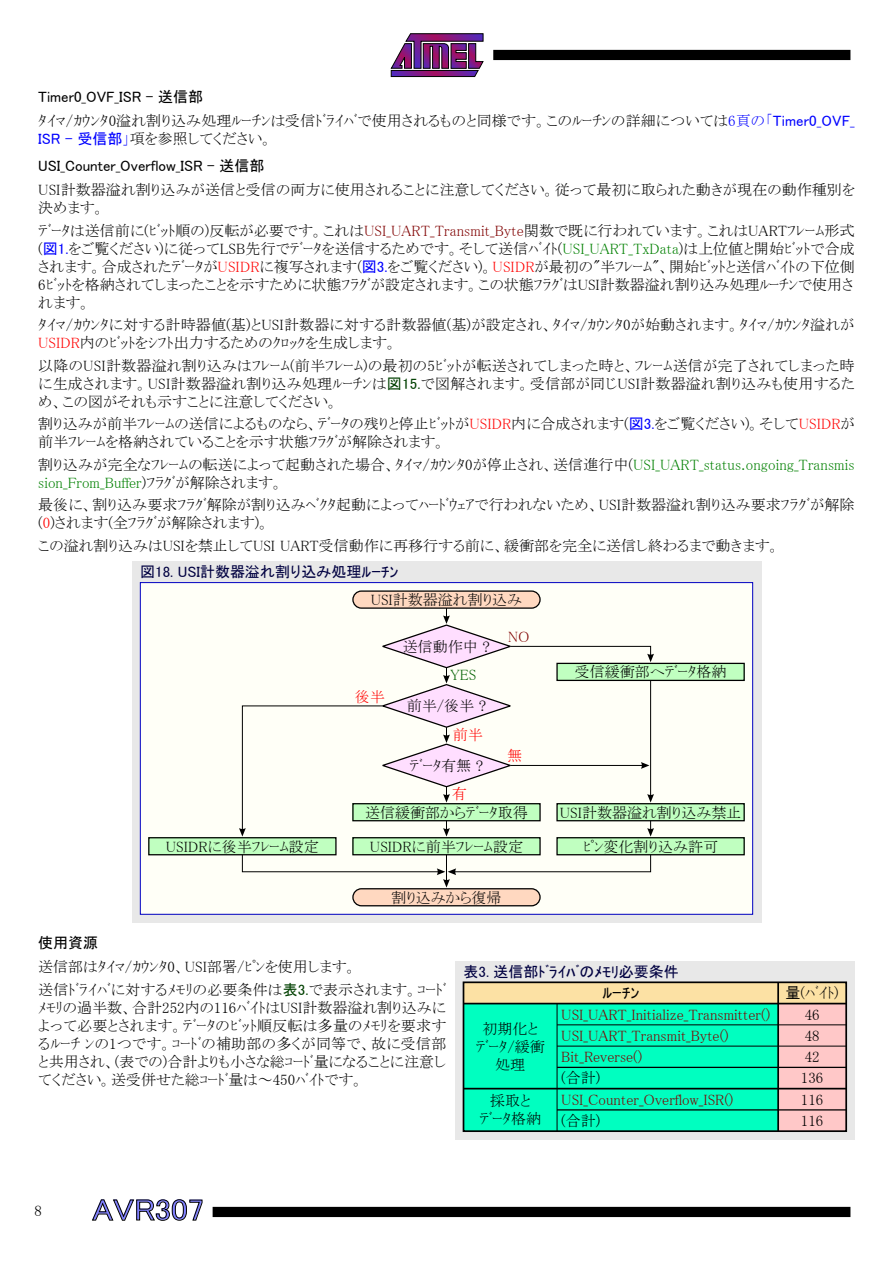
<style>
.page{position:relative;width:893px;height:1263px;background:#fff}
.page>*{position:absolute;margin:0;border:0;box-sizing:border-box;transform-origin:0 0}
.t1{font:30px "MS P Gothic";color:#8080ff;scale:1.1 1}
.t2{font:15px/18px "MS P Mincho";color:#000}
.t3{font:15px "MS P Mincho";color:#800000}
.t4{font:15px "MS P Gothic";color:#000}
.t5{font:15px "MS P Gothic";color:#000040}
.t6{font:15px "MS P Mincho";color:#f00}
.t7{font:15px "MS P Mincho";color:#006000}
.s1{color:#00f}
.s2{font-family:"MS P Gothic";color:#00f}
.s3{color:#800000}
.s4{color:#008000}
.s5{color:#f00}
.s6{font-family:"MS P Gothic";color:#004000}
.s7{font-family:"MS P Gothic"}
</style>
<div class="page">
<svg style="left:390px;top:33px;width:94px;height:44px"></svg>
<div style="left:493px;top:50px;width:357px;height:10px;background:#000"></div>
<div style="left:213px;top:1207px;width:637px;height:10px;background:#000"></div>
<svg style="left:92px;top:1199px;width:110px;height:22px"></svg>
<div style="left:132px;top:561px;width:629px;height:362px;background:#e8e8e8"></div>
<div style="left:140px;top:583px;width:613px;height:331px;background:#fffff7"></div>
<div style="left:353px;top:591px;width:187px;height:17px;background:#ffd8c0;border-radius:9px"></div>
<div style="left:352px;top:590px;width:189px;height:19px;border:1px solid #000;border-radius:9px"></div>
<div style="left:353px;top:838px;width:187px;height:17px;background:#c0ffc0"></div>
<div style="left:352px;top:837px;width:189px;height:18px;border:1px solid #000"></div>
<div style="left:353px;top:889px;width:187px;height:17px;background:#ffd8c0;border-radius:9px"></div>
<div style="left:352px;top:888px;width:189px;height:18px;border:1px solid #000;border-radius:9px"></div>
<div style="left:557px;top:804px;width:187px;height:17px;background:#c0ffc0"></div>
<div style="left:556px;top:803px;width:189px;height:18px;border:1px solid #000"></div>
<div style="left:557px;top:838px;width:187px;height:17px;background:#c0ffc0"></div>
<div style="left:556px;top:837px;width:189px;height:18px;border:1px solid #000"></div>
<div style="left:557px;top:663px;width:187px;height:17px;background:#c0ffc0"></div>
<div style="left:556px;top:663px;width:189px;height:18px;border:1px solid #000"></div>
<div style="left:149px;top:838px;width:187px;height:17px;background:#c0ffc0"></div>
<div style="left:148px;top:837px;width:189px;height:18px;border:1px solid #000"></div>
<svg style="left:239px;top:608px;width:415px;height:228px"></svg>
<svg style="left:242px;top:854px;width:409px;height:33px"></svg>
<div style="left:455px;top:961px;width:400px;height:179px;background:#e8e8e8"></div>
<div style="left:463px;top:1003px;width:315px;height:128px;background:#00ffc0"></div>
<div style="left:778px;top:1003px;width:68px;height:128px;background:#ffc8c8"></div>
<div style="left:463px;top:982px;width:383px;height:21px;background:#fce1a4"></div>
<div style="left:463px;top:981px;width:384px;height:151px;border:2px solid #000"></div>
<hr style="left:557px;top:1003px;width:1px;height:128px;background:#000">
<hr style="left:777px;top:982px;width:2px;height:149px;background:#000">
<hr style="left:463px;top:1003px;width:383px;height:1px;background:#000">
<hr style="left:557px;top:1024px;width:289px;height:1px;background:#000">
<hr style="left:557px;top:1046px;width:289px;height:1px;background:#000">
<hr style="left:557px;top:1067px;width:289px;height:1px;background:#000">
<hr style="left:463px;top:1088px;width:383px;height:1px;background:#000">
<hr style="left:557px;top:1109px;width:289px;height:1px;background:#000">
<p class="t4" style="left:38px;top:89px;width:166px">Timer0_OVF_ISR - 送信部</p>
<p class="t2" style="left:38px;top:112px;width:818px">ﾀｲﾏ/ｶｳﾝﾀ0溢れ割り込み処理ﾙｰﾁﾝは受信ﾄﾞﾗｲﾊﾞで使用されるものと同様です。このﾙｰﾁﾝの詳細については<span class="s1">6頁の「</span><span class="s2">Timer0_OVF_<br>ISR - 受信部</span><span class="s1">」</span>項を参照してください。</p>
<p class="t4" style="left:38px;top:158px;width:228px">USI_Counter_Overflow_ISR - 送信部</p>
<p class="t2" style="left:38px;top:181px;width:818px">USI計数器溢れ割り込みが送信と受信の両方に使用されることに注意してください。従って最初に取られた動きが現在の動作種別を決めます。</p>
<p class="t2" style="left:38px;top:221px;width:818px;text-align:justify">ﾃﾞｰﾀは送信前に(ﾋﾞｯﾄ順の)反転が必要です。これは<span class="s3">USI_UART_Transmit_Byte</span>関数で既に行われています。これはUARTﾌﾚｰﾑ形式(<span class="s2">図1.</span>をご覧ください)に従ってLSB先行でﾃﾞｰﾀを送信するためです。そして送信ﾊﾞｲﾄ(<span class="s4">USI_UART_TxData</span>)は上位値と開始ﾋﾞｯﾄで合成されます。合成されたﾃﾞｰﾀが<span class="s5">USIDR</span>に複写されます(<span class="s2">図3.</span>をご覧ください)。<span class="s5">USIDR</span>が最初の"半ﾌﾚｰﾑ"、開始ﾋﾞｯﾄと送信ﾊﾞｲﾄの下位側6ﾋﾞｯﾄを格納されてしまったことを示すために状態ﾌﾗｸﾞが設定されます。この状態ﾌﾗｸﾞはUSI計数器溢れ割り込み処理ﾙｰﾁﾝで使用されます。</p>
<p class="t2" style="left:38px;top:316px;width:818px">ﾀｲﾏ/ｶｳﾝﾀに対する計時器値(基)とUSI計数器に対する計数器値(基)が設定され、ﾀｲﾏ/ｶｳﾝﾀ0が始動されます。ﾀｲﾏ/ｶｳﾝﾀ溢れが<br><span class="s5">USIDR</span>内のﾋﾞｯﾄをｼﾌﾄ出力するためのｸﾛｯｸを生成します。</p>
<p class="t2" style="left:38px;top:356px;width:818px;text-align:justify">以降のUSI計数器溢れ割り込みはﾌﾚｰﾑ(前半ﾌﾚｰﾑ)の最初の5ﾋﾞｯﾄが転送されてしまった時と、ﾌﾚｰﾑ送信が完了されてしまった時に生成されます。USI計数器溢れ割り込み処理ﾙｰﾁﾝは<span class="s6">図15.</span>で図解されます。受信部が同じUSI計数器溢れ割り込みも使用するため、この図がそれも示すことに注意してください。</p>
<p class="t2" style="left:38px;top:415px;width:818px">割り込みが前半ﾌﾚｰﾑの送信によるものなら、ﾃﾞｰﾀの残りと停止ﾋﾞｯﾄが<span class="s5">USIDR</span>内に合成されます(<span class="s2">図3.</span>をご覧ください)。そして<span class="s5">USIDR</span>が前半ﾌﾚｰﾑを格納されていることを示す状態ﾌﾗｸﾞが解除されます。</p>
<p class="t2" style="left:38px;top:455px;width:818px">割り込みが完全なﾌﾚｰﾑの転送によって起動された場合、ﾀｲﾏ/ｶｳﾝﾀ0が停止され、送信進行中(<span class="s4">USI_UART_status.ongoing_Transmis sion_From_Buffer</span>)ﾌﾗｸﾞが解除されます。</p>
<p class="t2" style="left:38px;top:496px;width:818px">最後に、割り込み要求ﾌﾗｸﾞ解除が割り込みﾍﾞｸﾀ起動によってﾊｰﾄﾞｳｪｱで行われないため、USI計数器溢れ割り込み要求ﾌﾗｸﾞが解除(<span class="s5">0</span>)されます(全ﾌﾗｸﾞが解除されます)。</p>
<p class="t2" style="left:38px;top:536px;width:743px">この溢れ割り込みはUSIを禁止してUSI UART受信動作に再移行する前に、緩衝部を完全に送信し終わるまで動きます。</p>
<p class="t5" style="left:140px;top:564px;width:260px">図18. USI計数器溢れ割り込み処理ﾙｰﾁﾝ</p>
<p class="t2" style="left:371px;top:591px;width:153px">USI計数器溢れ割り込み</p>
<p class="t2" style="left:403px;top:637px;width:89px">送信動作中 ?</p>
<p class="t3" style="left:508px;top:629px;width:23px">NO</p>
<p class="t2" style="left:166px;top:837px;width:155px">USIDRに後半ﾌﾚｰﾑ設定</p>
<p class="t6" style="left:355px;top:689px;width:32px">後半</p>
<p class="t7" style="left:451px;top:667px;width:27px">YES</p>
<p class="t2" style="left:407px;top:697px;width:81px">前半/後半 ?</p>
<p class="t6" style="left:453px;top:727px;width:31px">前半</p>
<p class="t6" style="left:507px;top:748px;width:16px">無</p>
<p class="t2" style="left:410px;top:756px;width:75px">ﾃﾞｰﾀ有無 ?</p>
<p class="t2" style="left:365px;top:803px;width:164px">送信緩衝部からﾃﾞｰﾀ取得</p>
<p class="t2" style="left:370px;top:837px;width:155px">USIDRに前半ﾌﾚｰﾑ設定</p>
<p class="t2" style="left:391px;top:888px;width:112px">割り込みから復帰</p>
<p class="t6" style="left:452px;top:786px;width:16px">有</p>
<p class="t2" style="left:575px;top:663px;width:153px">受信緩衝部へﾃﾞｰﾀ格納</p>
<p class="t2" style="left:560px;top:803px;width:183px">USI計数器溢れ割り込み禁止</p>
<p class="t2" style="left:583px;top:837px;width:137px">ﾋﾟﾝ変化割り込み許可</p>
<p class="t4" style="left:38px;top:935px;width:61px">使用資源</p>
<p class="t2" style="left:38px;top:956px;width:410px;line-height:22.5px">送信部はﾀｲﾏ/ｶｳﾝﾀ0、USI部署/ﾋﾟﾝを使用します。<br>送信ﾄﾞﾗｲﾊﾞに対するﾒﾓﾘの必要条件は<span class="s6">表3.</span>で表示されます。ｺｰﾄﾞ</p>
<p class="t2" style="left:38px;top:998px;width:410px;text-align:justify">ﾒﾓﾘの過半数、合計252内の116ﾊﾞｲﾄはUSI計数器溢れ割り込みによって必要とされます。ﾃﾞｰﾀのﾋﾞｯﾄ順反転は多量のﾒﾓﾘを要求するﾙｰﾁ ﾝの1つです。ｺｰﾄﾞの補助部の多くが同等で、故に受信部と共用され、(表での)合計よりも小さな総ｺｰﾄﾞ量になることに注意してください。送受併せた総ｺｰﾄﾞ量は～450ﾊﾞｲﾄです。</p>
<p class="t5" style="left:463px;top:964px;width:217px">表3. 送信部ﾄﾞﾗｲﾊﾞのﾒﾓﾘ必要条件</p>
<p class="t4" style="left:602px;top:985px;width:38px">ﾙｰﾁﾝ</p>
<p class="t2" style="left:785px;top:984px;width:55px"><span class="s7">量</span>(ﾊﾞｲﾄ)</p>
<p class="t3" style="left:561px;top:1007px;width:210px">USI_UART_Initialize_Transmitter()</p>
<p class="t2" style="left:805px;top:1005px;width:16px">46</p>
<p class="t2" style="left:482px;top:1019px;width:57px">初期化と</p>
<p class="t3" style="left:561px;top:1028px;width:169px">USI_UART_Transmit_Byte()</p>
<p class="t2" style="left:805px;top:1026px;width:16px">48</p>
<p class="t2" style="left:476px;top:1037px;width:71px;text-align:center">ﾃﾞｰﾀ/緩衝処理</p>
<p class="t3" style="left:561px;top:1049px;width:83px">Bit_Reverse()</p>
<p class="t2" style="left:805px;top:1048px;width:16px">42</p>
<p class="t2" style="left:561px;top:1069px;width:41px">(合計)</p>
<p class="t2" style="left:801px;top:1069px;width:24px">136</p>
<p class="t2" style="left:490px;top:1092px;width:42px">採取と</p>
<p class="t3" style="left:561px;top:1092px;width:174px">USI_Counter_Overflow_ISR()</p>
<p class="t2" style="left:801px;top:1090px;width:24px">116</p>
<p class="t2" style="left:479px;top:1110px;width:63px">ﾃﾞｰﾀ格納</p>
<p class="t2" style="left:561px;top:1111px;width:41px">(合計)</p>
<p class="t2" style="left:801px;top:1111px;width:24px">116</p>
<p class="t2" style="left:35px;top:1202px;width:9px">8</p>
<h1 class="t1" style="left:92px;top:1195px;width:103px">AVR307</h1>
</div>
